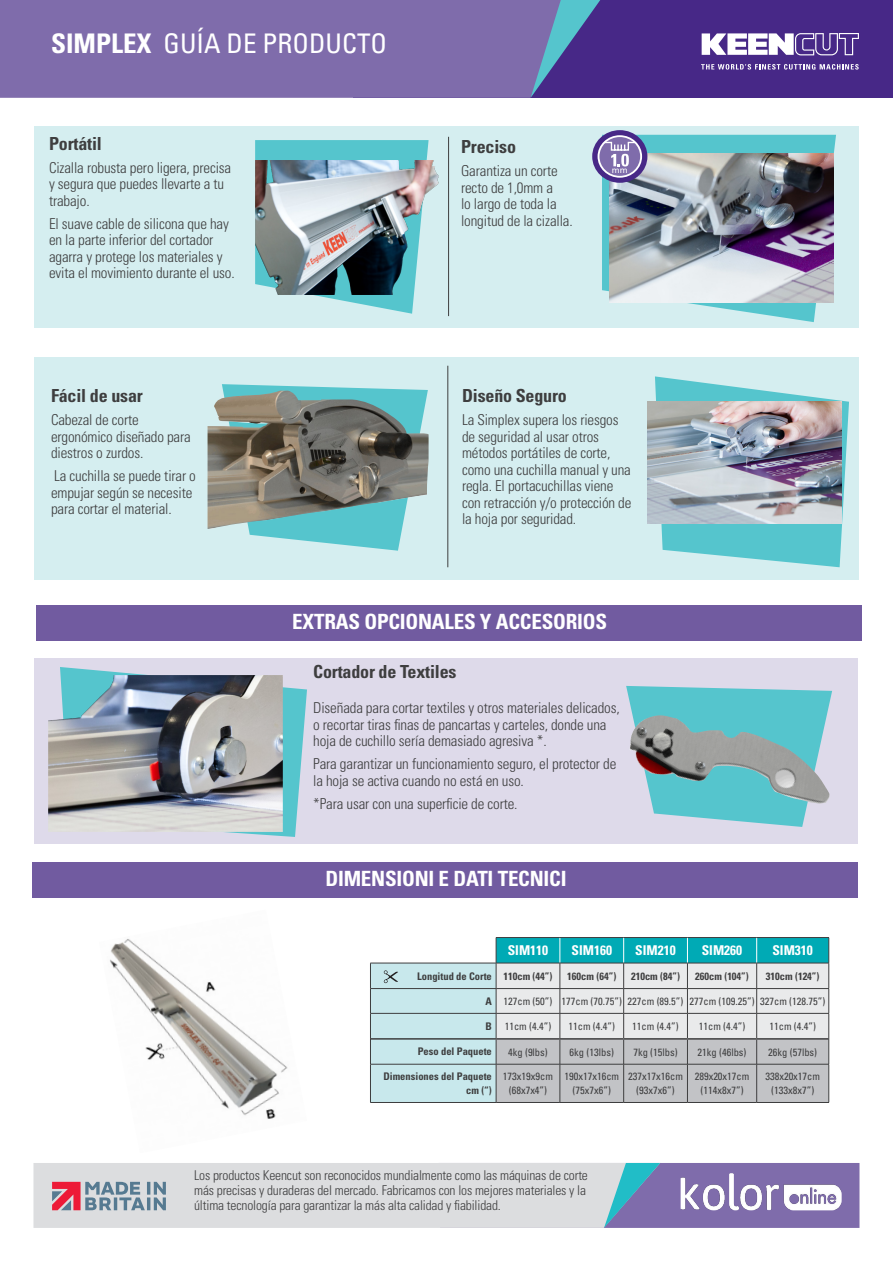
<style>
.page{position:relative;width:893px;height:1263px;background:#fff}
.page>*{position:absolute;margin:0;border:0;box-sizing:border-box;transform-origin:0 0}
.t1{font:condensed 27px "Univers LT Std";color:#fff}
.t2{font:700 condensed 21px "Univers LT Std";letter-spacing:-.01em;color:#fff}
.t3{font:700 condensed 18px "Univers LT Std";letter-spacing:-.01em;color:#3e3e3f}
.t4{font:300 condensed 15px/16.5px "Univers LT Std";letter-spacing:-.01em;color:#3e3e3f}
.t5{font:300 condensed 13.5px/15px "Univers LT Std";letter-spacing:-.01em;color:#3e3e3f}
.t6{font:700 condensed 13.5px "Univers LT Std";color:#fff}
.t7{font:condensed 10.5px "Univers LT Std";color:#3e3e3f}
.t8{font:700 condensed 10.5px/13.5px "Univers LT Std";color:#3e3e3f;text-align:right}
.t9{font:9px "Myriad Pro";color:#fff;scale:1.05 1}
.s1{font-weight:700}
</style>
<div class="page">
<div style="left:34px;top:659px;width:824px;height:185px;background:#dedaea"></div>
<div style="left:32px;top:863px;width:826px;height:35px;background:#715ba0"></div>
<div style="left:353px;top:0;width:540px;height:98px;background:#472887"></div>
<div style="left:0;top:0;width:531px;height:98px;background:#7f6cab"></div>
<hr style="left:370px;top:1102px;width:126px;height:1px;background:#3e3e3f">
<hr style="left:496px;top:1102px;width:64px;height:1px;background:#3e3e3f">
<hr style="left:560px;top:1102px;width:64px;height:1px;background:#3e3e3f">
<hr style="left:624px;top:1102px;width:63px;height:1px;background:#3e3e3f">
<hr style="left:687px;top:1102px;width:70px;height:1px;background:#3e3e3f">
<hr style="left:757px;top:1102px;width:72px;height:1px;background:#3e3e3f">
<svg style="left:370px;top:937px;width:459px;height:165px;background:#b3cccf"></svg>
<svg style="left:531px;top:0;width:69px;height:97px"></svg>
<svg style="left:33px;top:1163px;width:826px;height:65px;background:#c7c7d3"></svg>
<div style="left:34px;top:126px;width:825px;height:201px;background:#d5eef0"></div>
<div style="left:34px;top:358px;width:825px;height:222px;background:#d5eef0"></div>
<svg style="left:222px;top:384px;width:206px;height:167px"></svg>
<svg style="left:655px;top:376px;width:194px;height:191px"></svg>
<hr style="left:447px;top:366px;width:1px;height:201px;background:#3e3e3f">
<svg style="left:702px;top:33px;width:157px;height:22px"></svg>
<svg style="left:701px;top:64px;width:158px;height:6px"></svg>
<img style="left:110px;top:939px;width:178px;height:180px">
<hr style="left:448px;top:137px;width:1px;height:179px;background:#3e3e3f">
<svg style="left:255px;top:140px;width:174px;height:174px"></svg>
<div style="left:36px;top:605px;width:826px;height:35px;background:#715ba0"></div>
<svg style="left:626px;top:686px;width:206px;height:141px"></svg>
<img style="left:630px;top:715px;width:201px;height:89px">
<img style="left:208px;top:391px;width:221px;height:138px">
<svg style="left:60px;top:667px;width:247px;height:170px"></svg>
<img style="left:255px;top:161px;width:183px;height:134px">
<svg style="left:592px;top:130px;width:55px;height:53px"></svg>
<img style="left:598px;top:135px;width:238px;height:187px">
<img style="left:647px;top:402px;width:195px;height:121px">
<img style="left:48px;top:676px;width:234px;height:155px">
<img style="left:673px;top:1169px;width:176px;height:50px">
<p class="t1" style="left:51px;top:26px;width:338px"><span class="s1">SIMPLEX</span> GUÍA DE PRODUCTO</p>
<p class="t3" style="left:49px;top:132px;width:54px">Portátil</p>
<p class="t4" style="left:49px;top:159px;width:184px">Cizalla robusta pero ligera, precisa y segura que puedes llevarte a tu trabajo.</p>
<p class="t4" style="left:49px;top:215px;width:187px">El suave cable de silicona que hay en la parte inferior del cortador agarra y protege los materiales y evita el movimiento durante el uso.</p>
<p class="t3" style="left:51px;top:385px;width:93px">Fácil de usar</p>
<p class="t4" style="left:51px;top:412px;width:141px">Cabezal de corte ergonómico diseñado para diestros o zurdos.</p>
<p class="t4" style="left:51px;top:468px;width:146px">La cuchilla se puede tirar o empujar según se necesite para cortar el material.</p>
<p class="t3" style="left:461px;top:136px;width:56px">Preciso</p>
<p class="t4" style="left:461px;top:162px;width:113px">Garantiza un corte recto de 1,0mm a<br>lo largo de toda la longitud de la cizalla.</p>
<p class="t9" style="left:612px;top:165px;width:17px">mm</p>
<p class="t3" style="left:462px;top:385px;width:106px">Diseño Seguro</p>
<p class="t4" style="left:462px;top:412px;width:171px">La Simplex supera los riesgos de seguridad al usar otros métodos portátiles de corte, como una cuchilla manual y una regla. El portacuchillas viene con retracción y/o protección de la hoja por seguridad.</p>
<p class="t2" style="left:292px;top:608px;width:316px">EXTRAS OPCIONALES Y ACCESORIOS</p>
<p class="t3" style="left:313px;top:661px;width:145px">Cortador de Textiles</p>
<p class="t4" style="left:313px;top:700px;width:308px">Diseñada para cortar textiles y otros materiales delicados, o recortar tiras finas de pancartas y carteles, donde una hoja de cuchillo sería demasiado agresiva *.</p>
<p class="t4" style="left:313px;top:756px;width:305px">Para garantizar un funcionamiento seguro, el protector de la hoja se activa cuando no está en uso.</p>
<p class="t4" style="left:313px;top:795px;width:206px">*Para usar con una superficie de corte.</p>
<p class="t2" style="left:325px;top:866px;width:243px">DIMENSIONI E DATI TECNICI</p>
<p class="t6" style="left:508px;top:942px;width:42px">SIM110</p>
<p class="t6" style="left:571px;top:942px;width:42px">SIM160</p>
<p class="t6" style="left:635px;top:942px;width:42px">SIM210</p>
<p class="t6" style="left:702px;top:942px;width:42px">SIM260</p>
<p class="t6" style="left:772px;top:942px;width:42px">SIM310</p>
<p class="t8" style="left:417px;top:969px;width:76px">Longitud de Corte</p>
<p class="t8" style="left:503px;top:969px;width:50px">110cm (44”)</p>
<p class="t8" style="left:567px;top:969px;width:50px">160cm (64”)</p>
<p class="t8" style="left:631px;top:969px;width:50px">210cm (84”)</p>
<p class="t8" style="left:695px;top:969px;width:55px">260cm (104”)</p>
<p class="t8" style="left:766px;top:969px;width:55px">310cm (124”)</p>
<p class="t8" style="left:485px;top:994px;width:8px">A</p>
<p class="t7" style="left:503px;top:994px;width:50px">127cm (50”)</p>
<p class="t7" style="left:561px;top:994px;width:62px">177cm (70.75”)</p>
<p class="t7" style="left:628px;top:994px;width:57px">227cm (89.5”)</p>
<p class="t7" style="left:689px;top:994px;width:67px">277cm (109.25”)</p>
<p class="t7" style="left:760px;top:994px;width:67px">327cm (128.75”)</p>
<p class="t8" style="left:485px;top:1019px;width:8px">B</p>
<p class="t7" style="left:505px;top:1019px;width:48px">11cm (4.4”)</p>
<p class="t7" style="left:568px;top:1019px;width:48px">11cm (4.4”)</p>
<p class="t7" style="left:632px;top:1019px;width:48px">11cm (4.4”)</p>
<p class="t7" style="left:699px;top:1019px;width:48px">11cm (4.4”)</p>
<p class="t7" style="left:769px;top:1019px;width:48px">11cm (4.4”)</p>
<p class="t8" style="left:418px;top:1045px;width:76px">Peso del Paquete</p>
<p class="t7" style="left:508px;top:1045px;width:41px">4kg (9lbs)</p>
<p class="t7" style="left:570px;top:1045px;width:46px">6kg (13lbs)</p>
<p class="t7" style="left:633px;top:1045px;width:46px">7kg (15lbs)</p>
<p class="t7" style="left:698px;top:1045px;width:50px">21kg (46lbs)</p>
<p class="t7" style="left:768px;top:1045px;width:50px">26kg (57lbs)</p>
<p class="t8" style="left:383px;top:1070px;width:110px">Dimensiones del Paquete cm (“)</p>
<p class="t7" style="left:503px;top:1070px;width:52px">173x19x9cm</p>
<p class="t7" style="left:564px;top:1070px;width:56px">190x17x16cm</p>
<p class="t7" style="left:572px;top:1083px;width:40px">(75x7x6”)</p>
<p class="t7" style="left:628px;top:1070px;width:56px">237x17x16cm</p>
<p class="t7" style="left:636px;top:1083px;width:40px">(93x7x6”)</p>
<p class="t7" style="left:695px;top:1070px;width:56px">289x20x17cm</p>
<p class="t7" style="left:700px;top:1083px;width:45px">(114x8x7”)</p>
<p class="t7" style="left:765px;top:1070px;width:56px">338x20x17cm</p>
<p class="t7" style="left:771px;top:1083px;width:45px">(133x8x7”)</p>
<p class="t7" style="left:509px;top:1083px;width:40px">(68x7x4”)</p>
<p class="t5" style="left:194px;top:1168px;width:395px">Los productos Keencut son reconocidos mundialmente como las máquinas de corte más precisas y duraderas del mercado. Fabricamos con los mejores materiales y la última tecnología para garantizar la más alta calidad y fiabilidad.</p>
</div>
